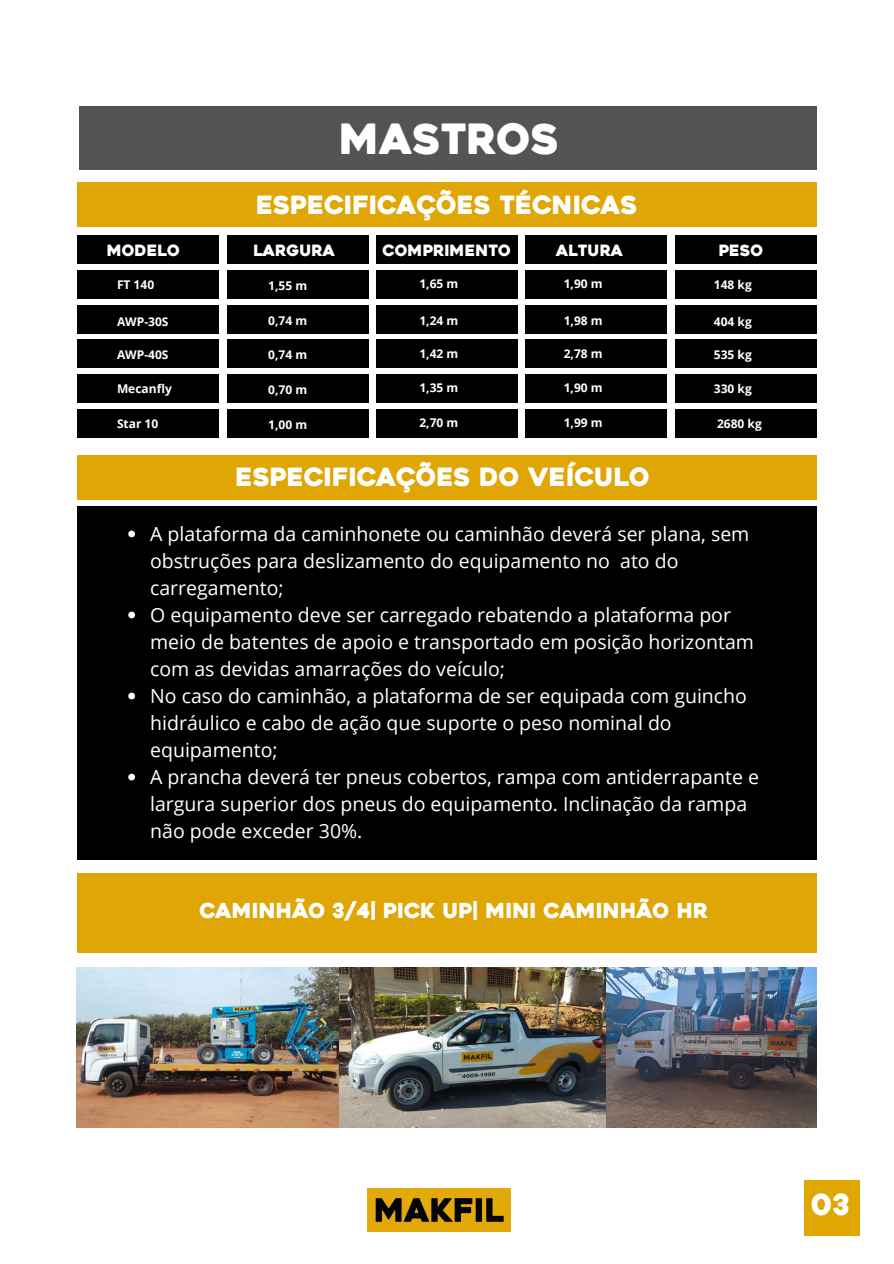
<style>
.page{position:relative;width:894px;height:1264px;background:#fff}
.page>*{position:absolute;margin:0;border:0;box-sizing:border-box;transform-origin:0 0}
.t1{font:41.55px "Heavitas";color:#fff}
.t2{font:28.8px "Heavitas";color:#fff}
.t3{font:25.05px "Heavitas";color:#fff}
.t4{font:20.55px "Heavitas";color:#fff}
.t5{font:19.5px/27px "Open Sans";color:#fff}
.t6{font:15.45px "Heavitas";color:#fff}
.t7{font:700 12px "Open Sans";color:#fff}
</style>
<div class="page">
<div style="left:77px;top:182px;width:739px;height:44px;background:#e0a606"></div>
<img style="left:367px;top:1188px;width:143px;height:43px">
<div style="left:77px;top:236px;width:142px;height:28px;background:#000"></div>
<div style="left:227px;top:236px;width:141px;height:28px;background:#000"></div>
<div style="left:376px;top:236px;width:141px;height:28px;background:#000"></div>
<div style="left:525px;top:236px;width:142px;height:28px;background:#000"></div>
<div style="left:674px;top:236px;width:142px;height:28px;background:#000"></div>
<div style="left:77px;top:270px;width:142px;height:29px;background:#000"></div>
<div style="left:227px;top:270px;width:141px;height:29px;background:#000"></div>
<div style="left:376px;top:270px;width:141px;height:29px;background:#000"></div>
<div style="left:525px;top:270px;width:142px;height:29px;background:#000"></div>
<div style="left:674px;top:270px;width:142px;height:29px;background:#000"></div>
<div style="left:77px;top:305px;width:142px;height:28px;background:#000"></div>
<div style="left:227px;top:305px;width:141px;height:28px;background:#000"></div>
<div style="left:376px;top:305px;width:141px;height:28px;background:#000"></div>
<div style="left:525px;top:305px;width:142px;height:28px;background:#000"></div>
<div style="left:674px;top:305px;width:142px;height:28px;background:#000"></div>
<div style="left:77px;top:339px;width:142px;height:29px;background:#000"></div>
<div style="left:227px;top:339px;width:141px;height:29px;background:#000"></div>
<div style="left:376px;top:339px;width:141px;height:29px;background:#000"></div>
<div style="left:525px;top:339px;width:142px;height:29px;background:#000"></div>
<div style="left:674px;top:339px;width:142px;height:29px;background:#000"></div>
<div style="left:77px;top:374px;width:142px;height:29px;background:#000"></div>
<div style="left:227px;top:374px;width:141px;height:29px;background:#000"></div>
<div style="left:376px;top:374px;width:141px;height:29px;background:#000"></div>
<div style="left:525px;top:374px;width:142px;height:29px;background:#000"></div>
<div style="left:674px;top:374px;width:142px;height:29px;background:#000"></div>
<div style="left:77px;top:409px;width:142px;height:28px;background:#000"></div>
<div style="left:227px;top:409px;width:141px;height:28px;background:#000"></div>
<div style="left:376px;top:409px;width:141px;height:28px;background:#000"></div>
<div style="left:525px;top:409px;width:142px;height:28px;background:#000"></div>
<div style="left:674px;top:409px;width:142px;height:28px;background:#000"></div>
<div style="left:77px;top:455px;width:739px;height:44px;background:#e0a606"></div>
<div style="left:77px;top:506px;width:739px;height:353px;background:#000"></div>
<div style="left:77px;top:873px;width:739px;height:79px;background:#e0a606"></div>
<div style="left:79px;top:106px;width:737px;height:64px;background:#545454"></div>
<img style="left:76px;top:967px;width:263px;height:160px">
<img style="left:339px;top:967px;width:267px;height:160px">
<svg style="left:128px;top:530px;width:7px;height:7px"></svg>
<svg style="left:128px;top:611px;width:7px;height:7px"></svg>
<svg style="left:128px;top:692px;width:7px;height:7px"></svg>
<svg style="left:128px;top:773px;width:7px;height:7px"></svg>
<img style="left:606px;top:967px;width:210px;height:160px">
<div style="left:804px;top:1179px;width:55px;height:56px;background:#dfa702"></div>
<p class="t1" style="left:339px;top:123px;width:221px">MASTROS</p>
<p class="t3" style="left:256px;top:195px;width:383px">ESPECIFICAÇÕES TÉCNICAS</p>
<p class="t6" style="left:107px;top:244px;width:75px">MODELO</p>
<p class="t6" style="left:253px;top:244px;width:83px">LARGURA</p>
<p class="t6" style="left:382px;top:244px;width:130px">COMPRIMENTO</p>
<p class="t6" style="left:556px;top:244px;width:68px">ALTURA</p>
<p class="t6" style="left:718px;top:244px;width:46px">PESO</p>
<p class="t7" style="left:117px;top:276px;width:39px">FT 140</p>
<p class="t7" style="left:117px;top:313px;width:53px">AWP-30S</p>
<p class="t7" style="left:117px;top:346px;width:53px">AWP-40S</p>
<p class="t7" style="left:117px;top:380px;width:56px">Mecanfly</p>
<p class="t7" style="left:117px;top:415px;width:43px">Star 10</p>
<p class="t7" style="left:563px;top:275px;width:40px">1,90 m</p>
<p class="t7" style="left:563px;top:312px;width:40px">1,98 m</p>
<p class="t7" style="left:563px;top:345px;width:40px">2,78 m</p>
<p class="t7" style="left:563px;top:379px;width:40px">1,90 m</p>
<p class="t7" style="left:563px;top:414px;width:40px">1,99 m</p>
<p class="t7" style="left:419px;top:275px;width:40px">1,65 m</p>
<p class="t7" style="left:419px;top:312px;width:40px">1,24 m</p>
<p class="t7" style="left:419px;top:345px;width:40px">1,42 m</p>
<p class="t7" style="left:419px;top:379px;width:40px">1,35 m</p>
<p class="t7" style="left:419px;top:414px;width:40px">2,70 m</p>
<p class="t7" style="left:713px;top:276px;width:39px">148 kg</p>
<p class="t7" style="left:713px;top:313px;width:39px">404 kg</p>
<p class="t7" style="left:713px;top:346px;width:39px">535 kg</p>
<p class="t7" style="left:713px;top:380px;width:39px">330 kg</p>
<p class="t7" style="left:716px;top:415px;width:46px">2680 kg</p>
<p class="t7" style="left:268px;top:277px;width:40px">1,55 m</p>
<p class="t7" style="left:268px;top:312px;width:40px">0,74 m</p>
<p class="t7" style="left:268px;top:346px;width:40px">0,74 m</p>
<p class="t7" style="left:268px;top:381px;width:40px">0,70 m</p>
<p class="t7" style="left:268px;top:416px;width:40px">1,00 m</p>
<p class="t3" style="left:235px;top:466px;width:416px">ESPECIFICAÇÕES DO VEÍCULO</p>
<p class="t5" style="left:150px;top:519px;width:600px">A plataforma da caminhonete ou caminhão deverá ser plana, sem obstruções para deslizamento do equipamento no ato do carregamento;</p>
<p class="t5" style="left:150px;top:600px;width:605px">O equipamento deve ser carregado rebatendo a plataforma por meio de batentes de apoio e transportado em posição horizontam com as devidas amarrações do veículo;</p>
<p class="t5" style="left:150px;top:681px;width:598px">No caso do caminhão, a plataforma de ser equipada com guincho hidráulico e cabo de ação que suporte o peso nominal do equipamento;</p>
<p class="t5" style="left:150px;top:762px;width:610px">A prancha deverá ter pneus cobertos, rampa com antiderrapante e largura superior dos pneus do equipamento. Inclinação da rampa não pode exceder 30%.</p>
<p class="t4" style="left:199px;top:902px;width:510px">CAMINHÃO 3/4| PICK UP| MINI CAMINHÃO HR</p>
<p class="t2" style="left:810px;top:1192px;width:40px">03</p>
</div>
